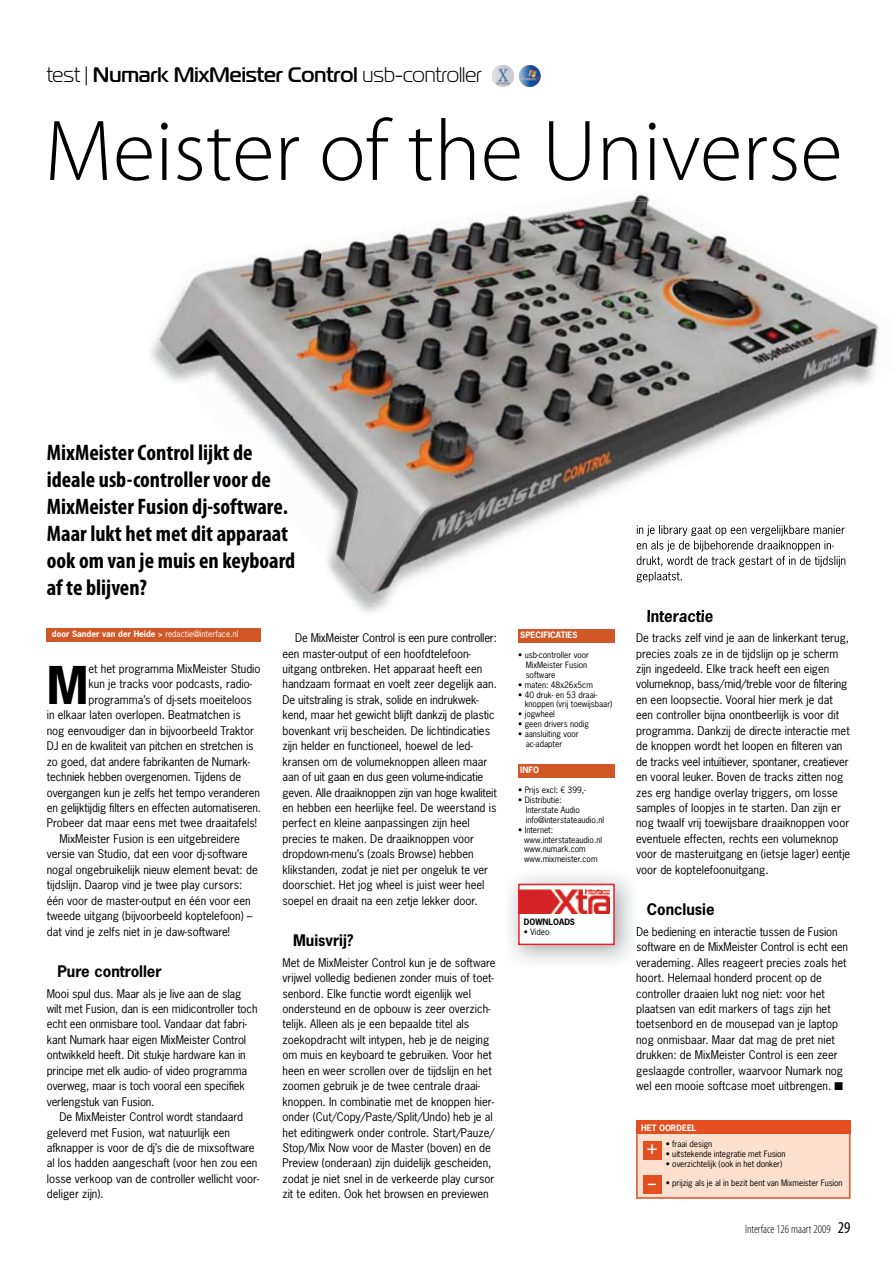
<style>
.page{position:relative;width:893px;height:1263px;background:#fff}
.page>*{position:absolute;margin:0;border:0;box-sizing:border-box;transform-origin:0 0}
.t1{font:300 87px "Myriad Pro";color:#000}
.t2{font:700 48.9px "News Gothic Std";color:#000}
.t3{font:700 condensed 22.5px/27px "Myriad Pro";color:#000}
.t4{font:700 21px "Magistral A";color:#000}
.t5{font:600 18px/34.5px "Myriad Pro";color:#fff}
.t6{font:700 15px "News Gothic Std";color:#000}
.t7{font:300 condensed 12px "Myriad Pro";color:#000}
.t8{font:11.25px/15.5px "News Gothic Std";color:#000}
.t9{font:8.25px/9.9px "News Gothic Std";color:#000}
.t10{font:700 8.25px "News Gothic Std";color:#fff}
.t11{font:700 8.25px "News Gothic Std";color:#000}
.s1{font-weight:400}
.s2{font-weight:400;font-size:16.5px}
</style>
<div class="page">
<div style="left:636px;top:1121px;width:214px;height:78px;background:#fbdfcf;border:2px solid #e44f22"></div>
<div style="left:636px;top:1121px;width:214px;height:13px;background:#e44f22"></div>
<div style="left:643px;top:1141px;width:18px;height:19px;background:#e44f22"></div>
<div style="left:643px;top:1174px;width:18px;height:19px;background:#e44f22"></div>
<img style="left:492px;top:65px;width:22px;height:22px;border-radius:11px">
<img style="left:518px;top:65px;width:23px;height:22px;border-radius:11px">
<div style="left:47px;top:628px;width:214px;height:14px;background:#d15727"></div>
<img style="left:637px;top:525px;width:208px;height:11px">
<img style="left:637px;top:541px;width:197px;height:11px">
<img style="left:637px;top:556px;width:209px;height:11px">
<img style="left:636px;top:571px;width:46px;height:11px">
<img style="left:648px;top:610px;width:65px;height:6px">
<img style="left:433px;top:201px;width:294px;height:290px">
<img style="left:708px;top:241px;width:115px;height:214px">
<img style="left:289px;top:228px;width:144px;height:374px">
<img style="left:823px;top:296px;width:56px;height:99px">
<img style="left:151px;top:241px;width:173px;height:197px">
<img style="left:217px;top:424px;width:72px;height:36px">
<img style="left:373px;top:455px;width:224px;height:103px">
<img style="left:593px;top:491px;width:13px;height:15px">
<img style="left:365px;top:553px;width:91px;height:51px">
<svg style="left:637px;top:927px;width:1px;height:24px"></svg>
<img style="left:521px;top:889px;width:88px;height:25px">
<div style="left:518px;top:884px;width:97px;height:61px;border:2px solid #ed1d24"></div>
<div style="left:518px;top:629px;width:97px;height:13px;background:#d15727"></div>
<div style="left:518px;top:764px;width:97px;height:13px;background:#d15727"></div>
<h3 class="t4" style="left:47px;top:62px;width:436px"><span class="s1">test |</span> Numark MixMeister Control <span class="s1">usb-controller</span></h3>
<h1 class="t1" style="left:45px;top:103px;width:799px">Meister of the Universe</h1>
<h3 class="t3" style="left:47px;top:438px;width:250px">MixMeister Control lijkt de ideale usb-controller voor de<br>MixMeister Fusion dj-software.<br>Maar lukt het met dit apparaat ook om van je muis en keyboard af te blijven?</h3>
<h3 class="t6" style="left:647px;top:606px;width:68px">Interactie</h3>
<p class="t8" style="left:636px;top:630px;width:216px">De tracks zelf vind je aan de linkerkant terug, precies zoals ze in de tijdslijn op je scherm zijn ingedeeld. Elke track heeft een eigen volumeknop, bass/mid/treble voor de filtering en een loopsectie. Vooral hier merk je dat een controller bijna onontbeerlijk is voor dit programma. Dankzij de directe interactie met de knoppen wordt het loopen en filteren van de tracks veel intuïtiever, spontaner, creatiever en vooral leuker. Boven de tracks zitten nog zes erg handige overlay triggers, om losse samples of loopjes in te starten. Dan zijn er nog twaalf vrij toewijsbare draaiknoppen voor eventuele effecten, rechts een volumeknop voor de masteruitgang en (ietsje lager) eentje voor de koptelefoonuitgang.</p>
<h3 class="t6" style="left:647px;top:900px;width:69px">Conclusie</h3>
<p class="t8" style="left:636px;top:924px;width:214px">De bediening en interactie tussen de Fusion software en de MixMeister Control is echt een verademing. Alles reageert precies zoals het hoort. Helemaal honderd procent op de controller draaien lukt nog niet: voor het plaatsen van edit markers of tags zijn het toetsenbord en de mousepad van je laptop nog onmisbaar. Maar dat mag de pret niet drukken: de MixMeister Control is een zeer geslaagde controller, waarvoor Numark nog wel een mooie softcase moet uitbrengen. ■</p>
<p class="t10" style="left:52px;top:629px;width:188px">door Sander van der Heide &gt; <span class="s1">redactie@interface.nl</span></p>
<p class="t8" style="left:282px;top:630px;width:216px;text-indent:13px">De MixMeister Control is een pure controller: een master-output of een hoofdtelefoon&shy;uitgang ontbreken. Het apparaat heeft een handzaam formaat en voelt zeer degelijk aan.<br>De uitstraling is strak, solide en indrukwek&shy;kend, maar het gewicht blijft dankzij de plastic bovenkant vrij bescheiden. De lichtindicaties zijn helder en functioneel, hoewel de led&shy;kransen om de volumeknoppen alleen maar aan of uit gaan en dus geen volume-indicatie geven. Alle draaiknoppen zijn van hoge kwaliteit en hebben een heerlijke feel. De weerstand is perfect en kleine aanpassingen zijn heel precies te maken. De draaiknoppen voor dropdown-menu’s (zoals Browse) hebben klikstanden, zodat je niet per ongeluk te ver doorschiet. Het jog wheel is juist weer heel soepel en draait na een zetje lekker door.</p>
<h3 class="t6" style="left:293px;top:930px;width:62px">Muisvrij?</h3>
<p class="t8" style="left:282px;top:954px;width:215px">Met de MixMeister Control kun je de software vrijwel volledig bedienen zonder muis of toet&shy;senbord. Elke functie wordt eigenlijk wel ondersteund en de opbouw is zeer overzich&shy;telijk. Alleen als je een bepaalde titel als zoekopdracht wilt intypen, heb je de neiging om muis en keyboard te gebruiken. Voor het heen en weer scrollen over de tijdslijn en het zoomen gebruik je de twee centrale draai&shy;knoppen. In combinatie met de knoppen hier&shy;onder (Cut/Copy/Paste/Split/Undo) heb je al het editingwerk onder controle. Start/Pauze/ Stop/Mix Now voor de Master (boven) en de Preview (onderaan) zijn duidelijk gescheiden, zodat je niet snel in de verkeerde play cursor zit te editen. Ook het browsen en previewen</p>
<p class="t10" style="left:520px;top:630px;width:59px">SPECIFICATIES</p>
<p class="t9" style="left:526px;top:650px;width:65px;text-indent:-7px">• usb-controller voor<br>MixMeister Fusion software</p>
<p class="t9" style="left:518px;top:679px;width:76px">• maten: 48x26x5cm</p>
<p class="t9" style="left:525px;top:689px;width:89px;text-indent:-7px">• 40 druk- en 53 draai - knoppen (vrij toewijsbaar)</p>
<p class="t9" style="left:518px;top:709px;width:38px">• jogwheel</p>
<p class="t9" style="left:518px;top:719px;width:73px">• geen drivers nodig</p>
<p class="t9" style="left:526px;top:729px;width:55px;text-indent:-7px">• aansluiting voor ac-adapter</p>
<h2 class="t2" style="left:47px;top:653px;width:43px">M</h2>
<p class="t8" style="left:88px;top:661px;width:174px">et het programma MixMeister Studio</p>
<p class="t8" style="left:88px;top:676px;width:165px">kun je tracks voor podcasts, radio-</p>
<p class="t8" style="left:88px;top:692px;width:165px">programma’s of dj-sets moeiteloos</p>
<p class="t8" style="left:47px;top:707px;width:196px">in elkaar laten overlopen. Beatmatch en is</p>
<p class="t8" style="left:47px;top:723px;width:209px">nog eenvoudiger dan in bijvoorbeeld Traktor</p>
<p class="t8" style="left:47px;top:738px;width:208px">DJ en de kwaliteit van pitchen en stretchen is</p>
<p class="t8" style="left:47px;top:754px;width:205px">zo goed, dat andere fabrikanten de Numark-</p>
<p class="t8" style="left:47px;top:769px;width:196px">techniek hebben overgenomen. Tijdens de</p>
<p class="t8" style="left:47px;top:784px;width:215px">overgangen kun je zelfs het tempo veranderen</p>
<p class="t8" style="left:47px;top:800px;width:216px">en gelijktijdig filters en effecten automatiseren.</p>
<p class="t8" style="left:47px;top:815px;width:211px">Probeer dat maar eens met twee draaitafels!</p>
<p class="t8" style="left:60px;top:831px;width:182px">MixMeister Fusion is een uitgebreidere</p>
<p class="t8" style="left:47px;top:846px;width:202px">versie van Studio, dat een voor dj-software</p>
<p class="t8" style="left:47px;top:862px;width:213px">nogal ongebruikelijk nieuw element bevat: de</p>
<p class="t8" style="left:47px;top:877px;width:197px">tijdslijn. Daarop vind je twee play cursors:</p>
<p class="t8" style="left:47px;top:893px;width:205px">één voor de master-output en één voor een</p>
<p class="t8" style="left:47px;top:908px;width:207px">tweede uitgang (bijvoorbeeld koptelefoon) –</p>
<p class="t8" style="left:47px;top:923px;width:185px">dat vind je zelfs niet in je daw-software!</p>
<h3 class="t6" style="left:57px;top:961px;width:106px">Pure controller</h3>
<p class="t8" style="left:47px;top:985px;width:212px">Mooi spul dus. Maar als je live aan de slag wilt met Fusion, dan is een midicontroller toch echt een onmisbare tool. Vandaar dat fabri&shy;kant Numark haar eigen MixMeister Control ontwikkeld heeft. Dit stukje hardware kan in principe met elk audio- of video programma overweg, maar is toch vooral een specifiek verlengstuk van Fusion.</p>
<p class="t8" style="left:47px;top:1109px;width:214px;text-indent:13px">De MixMeister Control wordt standaard geleverd met Fusion, wat natuurlijk een afknapper is voor de dj’s die de mixsoftware al los hadden aangeschaft (voor hen zou een losse verkoop van de controller wellicht voor&shy;deliger zijn).</p>
<p class="t10" style="left:641px;top:1122px;width:57px">HET OORDEEL</p>
<p class="t10" style="left:520px;top:765px;width:20px">INFO</p>
<p class="t9" style="left:518px;top:785px;width:69px">• Prijs excl: € 399,-</p>
<p class="t9" style="left:526px;top:795px;width:80px;text-indent:-7px">• Distributie:<br>Interstate Audio info@interstateaudio.nl</p>
<p class="t9" style="left:524px;top:824px;width:79px;text-indent:-6px">• Internet: www.interstateaudio.nl www.numark.com www.mixmeister.com</p>
<p class="t11" style="left:524px;top:916px;width:53px">DOWNLOADS</p>
<p class="t9" style="left:524px;top:927px;width:27px">• Video</p>
<p class="t9" style="left:666px;top:1139px;width:48px">• fraai design</p>
<p class="t9" style="left:666px;top:1149px;width:121px">• uitstekende integratie met Fusion</p>
<p class="t9" style="left:666px;top:1158px;width:118px">• overzichtelijk (ook in het donker)</p>
<p class="t9" style="left:666px;top:1178px;width:178px">• prijzig als je al in bezit bent van Mixmeister Fusion</p>
<h3 class="t5" style="left:647px;top:1131px;width:12px">+ –</h3>
<p class="t7" style="left:745px;top:1222px;width:107px">Interface 126 maart 2009 <span class="s2">29</span></p>
</div>
